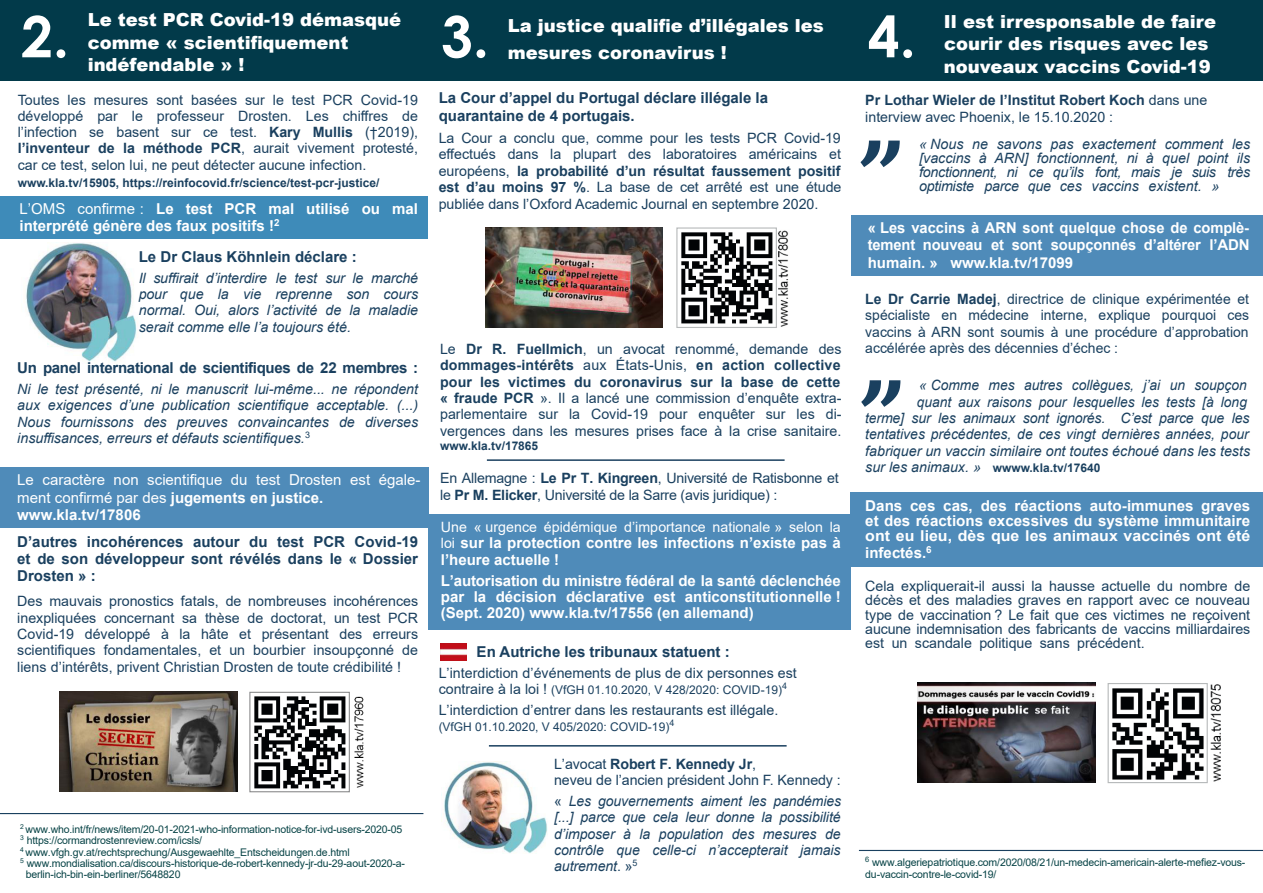
<style>
.page{position:relative;width:1263px;height:893px;background:#fff}
.page>*{position:absolute;margin:0;border:0;box-sizing:border-box;transform-origin:0 0}
.t1{font:italic 700 108px "Cambria";color:#1a405f}
.t2{font:700 57px "Century Gothic";color:#fff}
.t3{font:900 18px/22.8px "Arial";color:#fff}
.t4{font:700 15px/17.2px "Arial";color:#fff;text-align:justify}
.t5{font:700 15px/17.2px "Arial";color:#1a405f;text-align:justify}
.t6{font:15px/17.2px "Arial";color:#fff}
.t7{font:700 15px "Arial";letter-spacing:-.02em;color:#1a405f}
.t8{font:14.25px/16.4px "Arial";color:#1a405f;text-align:justify}
.t9{font:italic 14.25px/16.4px "Arial";color:#1a405f;text-align:justify}
.t10{font:14.25px "Arial";color:#fff}
.t11{font:700 12px "Arial";color:#1a405f}
.t12{font:12px "Arial";color:#1a405f}
.t13{font:10.5px/12.3px "Arial";letter-spacing:-.015em;color:#074346}
.s1{font-weight:700}
.s2{font-weight:400}
.s3{font-weight:400;font-style:italic;font-size:14.25px}
.s4{font-weight:400;font-size:14.25px}
.s5{font-size:14.25px}
.s6{font-style:normal}
</style>
<div class="page">
<div style="left:0;top:0;width:1263px;height:81px;background:#023a4a"></div>
<img style="left:26px;top:243px;width:111px;height:119px">
<img style="left:441px;top:761px;width:107px;height:93px">
<div style="left:0;top:197px;width:428px;height:42px;background:#3e8bb9"></div>
<hr style="left:0;top:813px;width:423px;height:1px;background:#1a405f">
<div style="left:0;top:467px;width:428px;height:61px;background:#4f8bb9"></div>
<img style="left:59px;top:692px;width:178px;height:100px">
<img style="left:254px;top:696px;width:92px;height:93px">
<div style="left:249px;top:692px;width:101px;height:100px;border:1px solid #8c8d8e"></div>
<img style="left:354px;top:696px;width:10px;height:92px">
<img style="left:486px;top:228px;width:176px;height:99px">
<img style="left:681px;top:230px;width:108px;height:97px">
<div style="left:676px;top:227px;width:101px;height:101px;border:1px solid #b6b9ba"></div>
<div style="left:428px;top:514px;width:422px;height:115px;background:#4f8bb9"></div>
<hr style="left:487px;top:459px;width:298px;height:2px;background:#1a405f">
<img style="left:441px;top:643px;width:26px;height:17px">
<hr style="left:489px;top:745px;width:298px;height:2px;background:#1a405f">
<img style="left:917px;top:682px;width:178px;height:100px">
<img style="left:1112px;top:688px;width:92px;height:92px">
<div style="left:1107px;top:683px;width:101px;height:100px;border:1px solid #b6b9ba"></div>
<img style="left:1210px;top:684px;width:11px;height:98px">
<hr style="left:859px;top:850px;width:404px;height:1px;background:#1a405f">
<div style="left:850px;top:493px;width:413px;height:74px;background:#4f8bb9"></div>
<div style="left:851px;top:215px;width:412px;height:61px;background:#4f8bb9"></div>
<p class="t3" style="left:88px;top:10px;width:315px">Le test PCR Covid-19 démasqué comme « scientifiquement indéfendable » !</p>
<p class="t8" style="left:18px;top:94px;width:402px">Toutes les mesures sont basées sur le test PCR Covid-19 développé par le professeur Drosten. Les chiffres de l’infection se basent sur ce test. <span class="s1">Kary Mullis</span> (†2019), <span class="s1">l’inventeur de la méthode PCR</span>, aurait vivement protesté, car ce test, selon lui, ne peut détecter aucune infection.</p>
<p class="t11" style="left:18px;top:178px;width:363px">www.kla.tv/15905, https://reinfocovid.fr/science/test-pcr-justice/</p>
<p class="t4" style="left:20px;top:202px;width:400px"><span class="s2">L’OMS confirme :</span> Le test PCR mal utilisé ou mal interprété génère des faux positifs !<sup>2</sup></p>
<p class="t5" style="left:139px;top:249px;width:219px">Le Dr Claus Köhnlein déclare :</p>
<p class="t9" style="left:139px;top:271px;width:281px">Il suffirait d’interdire le test sur le marché pour que la vie reprenne son cours normal. Oui, alors l’activité de la maladie serait comme elle l’a toujours été.</p>
<p class="t7" style="left:17px;top:362px;width:402px">Un panel international de scientifiques de 22 membres :</p>
<p class="t9" style="left:17px;top:382px;width:402px">Ni le test présenté, ni le manuscrit lui-même... ne répondent aux exigences d’une publication scientifique acceptable. (...)<br>Nous fournissons des preuves convaincantes de diverses insuffisances, erreurs et défauts scientifiques.<sup>3</sup></p>
<p class="t3" style="left:944px;top:12px;width:274px">Il est irresponsable de faire courir des risques avec les nouveaux vaccins Covid-19</p>
<p class="t8" style="left:865px;top:94px;width:344px"><span class="s1">Pr Lothar Wieler de l’Institut Robert Koch</span> dans une interview avec Phoenix, le 15.10.2020 :</p>
<p class="t9" style="left:919px;top:138px;width:332px;line-height:14.2px">« Nous ne savons pas exactement comment les [vaccins à ARN] fonctionnent, ni à quel point ils fonctionnent, ni ce qu’ils font, mais je suis très optimiste parce que ces vaccins existent. »</p>
<h2 class="t2" style="left:21px;top:15px;width:49px">2.</h2>
<h2 class="t2" style="left:441px;top:15px;width:49px">3.</h2>
<h2 class="t2" style="left:868px;top:15px;width:49px">4.</h2>
<p class="t3" style="left:508px;top:13px;width:317px;line-height:27.9px">La justice qualifie d’illégales les mesures coronavirus !</p>
<p class="t5" style="left:439px;top:91px;width:331px">La Cour d’appel du Portugal déclare illégale la quarantaine de 4 portugais.</p>
<p class="t8" style="left:439px;top:131px;width:404px">La Cour a conclu que, comme pour les tests PCR Covid-19 effectués dans la plupart des laboratoires américains et européens, <span class="s1">la probabilité d’un résultat faussement positif est d’au moins 97 %</span>. La base de cet arrêté est une étude publiée dans l’Oxford Academic Journal en septembre 2020.</p>
<h1 class="t1" style="left:851px;top:132px;width:45px">”</h1>
<p class="t4" style="left:868px;top:221px;width:383px">« Les vaccins à ARN sont quelque chose de complè&shy;tement nouveau et sont soupçonnés d’altérer l’ADN humain. » www.kla.tv/17099</p>
<p class="t8" style="left:865px;top:292px;width:385px"><span class="s1">Le Dr Carrie Madej</span>, directrice de clinique expérimentée et spécialiste en médecine interne, explique pourquoi ces vaccins à ARN sont soumis à une procédure d’approbation accélérée après des décennies d’échec :</p>
<p class="t9" style="left:865px;top:378px;width:386px;text-align:right">« Comme mes autres collègues, j’ai un soupçon<br>quant aux raisons pour lesquelles les tests [à long<br>terme] sur les animaux sont ignorés. C’est parce que les tentatives précédentes, de ces vingt dernières années, pour fabriquer un vaccin similaire ont toutes échoué dans les tests</p>
<p class="t11" style="left:865px;top:463px;width:237px"><span class="s3">sur les animaux. »</span> wwww.kla.tv/17640</p>
<p class="t8" style="left:440px;top:342px;width:403px">Le <span class="s1">Dr R. Fuellmich</span>, un avocat renommé, demande des <span class="s1">dommages-intérêts</span> aux États-Unis, <span class="s1">en action collective pour les victimes du coronavirus sur la base de cette « fraude PCR</span> ». Il a lancé une commission d’enquête extra&shy;parlementaire sur la Covid-19 pour enquêter sur les di&shy;vergences dans les mesures prises face à la crise sanitaire.</p>
<p class="t11" style="left:440px;top:441px;width:100px">www.kla.tv/17865</p>
<p class="t8" style="left:440px;top:471px;width:400px">En Allemagne : <span class="s1">Le Pr T. Kingreen</span>, Université de Ratisbonne et le <span class="s1">Pr M. Elicker</span>, Université de la Sarre (avis juridique) :</p>
<p class="t10" style="left:441px;top:522px;width:401px">Une « urgence épidémique d’importance nationale » selon la</p>
<p class="t4" style="left:441px;top:536px;width:401px;line-height:16.4px"><span class="s4">loi</span> sur la protection contre les infections n’existe pas à l’heure actuelle !</p>
<p class="t4" style="left:441px;top:573px;width:401px;line-height:16.5px">L’autorisation du ministre fédéral de la santé déclenchée par la décision déclarative est anticonstitutionnelle ! (Sept. 2020) www.kla.tv/17556 (en allemand)</p>
<p class="t5" style="left:477px;top:644px;width:255px">En Autriche les tribunaux statuent :</p>
<p class="t8" style="left:439px;top:666px;width:360px">L’interdiction d’événements de plus de dix personnes est</p>
<p class="t12" style="left:439px;top:685px;width:350px"><span class="s5">contraire à la loi !</span> (VfGH 01.10.2020, V 428/2020: COVID-19)<sup>4</sup></p>
<p class="t8" style="left:439px;top:703px;width:341px">L’interdiction d’entrer dans les restaurants est illégale.</p>
<p class="t12" style="left:439px;top:723px;width:237px">(VfGH 01.10.2020, V 405/2020: COVID-19)<sup>4</sup></p>
<p class="t8" style="left:554px;top:757px;width:288px">L’avocat <span class="s1">Robert F. Kennedy Jr</span>,<br>neveu de l’ancien président John F. Kennedy :</p>
<p class="t9" style="left:554px;top:794px;width:288px"><span class="s6">«</span> Les gouvernements aiment les pandémies [...] parce que cela leur donne la possibilité d’imposer à la population des mesures de contrôle que celle-ci n’accepterait jamais autrement<span class="s6">. »</span><sup>5</sup></p>
<h1 class="t1" style="left:851px;top:372px;width:45px">”</h1>
<p class="t6" style="left:17px;top:473px;width:405px">Le caractère non scientifique du test Drosten est égale&shy;ment confirmé par des <span class="s1">jugements en justice. www.kla.tv/17806</span></p>
<p class="t4" style="left:865px;top:500px;width:386px;line-height:15px">Dans ces cas, des réactions auto-immunes graves et des réactions excessives du système immunitaire ont eu lieu, dès que les animaux vaccinés ont été</p>
<p class="t4" style="left:865px;top:546px;width:68px">infectés.<sup>6</sup></p>
<p class="t5" style="left:17px;top:534px;width:402px">D’autres incohérences autour du test PCR Covid-19 et de son développeur sont révélés dans le « Dossier Drosten » :</p>
<p class="t8" style="left:17px;top:594px;width:402px">Des mauvais pronostics fatals, de nombreuses incohérences inexpliquées concernant sa thèse de doctorat, un test PCR Covid-19 développé à la hâte et présentant des erreurs scientifiques fondamentales, et un bourbier insoupçonné de liens d’intérêts, privent Christian Drosten de toute crédibilité !</p>
<p class="t8" style="left:865px;top:580px;width:386px;line-height:14.2px">Cela expliquerait-il aussi la hausse actuelle du nombre de décès et des maladies graves en rapport avec ce nouveau type de vaccination ? Le fait que ces victimes ne reçoivent aucune indemnisation des fabricants de vaccins milliardaires est un scandale politique sans précédent.</p>
<p class="t13" style="left:20px;top:824px;width:384px"><sup>2</sup> www.who.int/fr/news/item/20-01-2021-who-information-notice-for-ivd-users-2020-05</p>
<p class="t13" style="left:20px;top:835px;width:183px"><sup>3</sup> https://cormandrostenreview.com/icsls/</p>
<p class="t13" style="left:20px;top:847px;width:331px"><sup>4</sup> www.vfgh.gv.at/rechtsprechung/Ausgewaehlte_Entscheidungen.de.html</p>
<p class="t13" style="left:20px;top:858px;width:386px"><sup>5</sup> www.mondialisation.ca/discours-historique-de-robert-kennedy-jr-du-29-aout-2020-a-</p>
<p class="t13" style="left:26px;top:870px;width:156px">berlin-ich-bin-ein-berliner/5648820</p>
<p class="t13" style="left:865px;top:857px;width:382px"><sup>6</sup> www.algeriepatriotique.com/2020/08/21/un-medecin-americain-alerte-mefiez-vous&shy;du-vaccin-contre-le-covid-19/</p>
</div>
